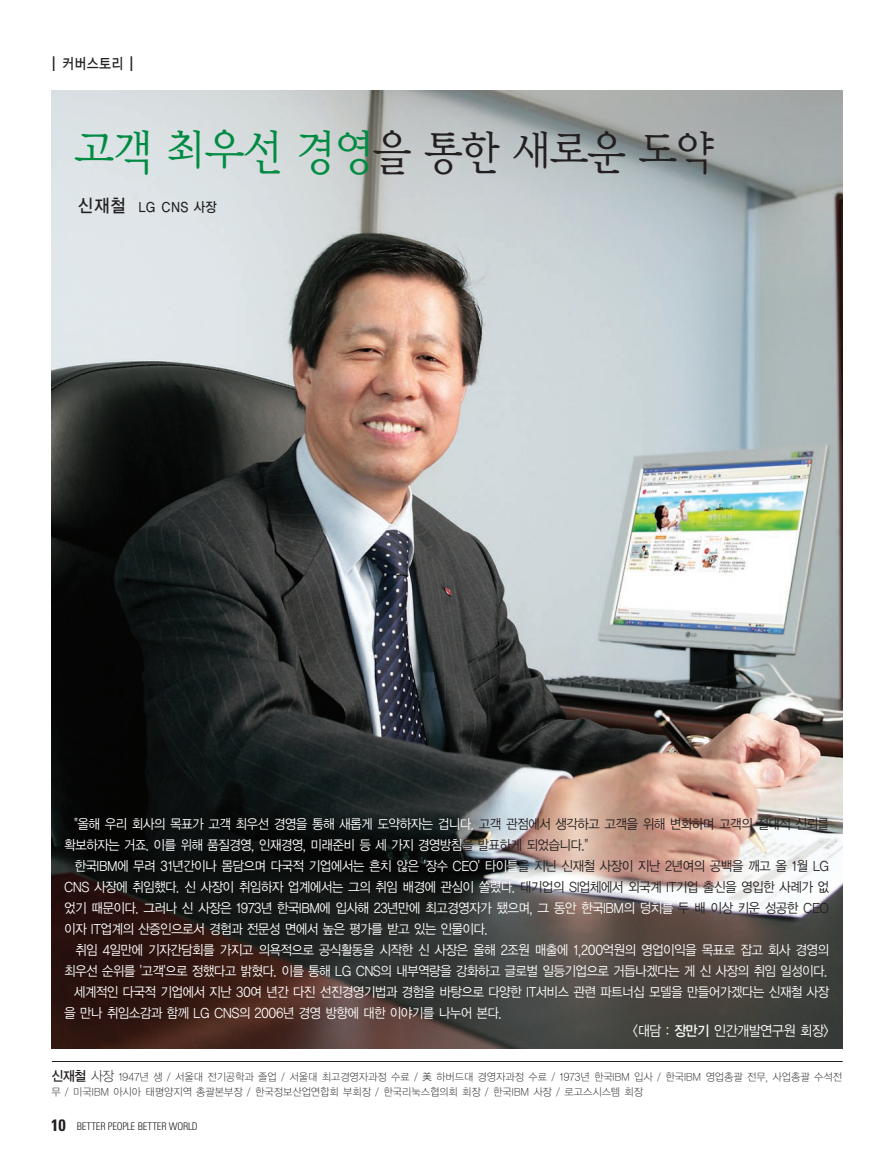
<style>
.page{position:relative;width:893px;height:1169px;background:#fff}
.page>*{position:absolute;margin:0;border:0;box-sizing:border-box;transform-origin:0 0}
.t1{font:45px "Y Mj O23";letter-spacing:-.125em;color:#231f20;scale:.95 1}
.t2{font:15px "YGO13";letter-spacing:-.04em;color:#231f20;scale:.85 1}
.t3{font:14.25px "YGO12";letter-spacing:-.115em;color:#fff;scale:.92 1}
.t4{font:13.5px/21px "YGO12";letter-spacing:-.115em;color:#fff;scale:.92 1}
.t5{font:13.5px "YGO13";letter-spacing:-.035em;color:#231f20;scale:.9 1}
.t6{font:10.5px/14.5px "YGO11";letter-spacing:-.07em;color:#231f20;scale:.95 1}
.t7{font:300 condensed 10.5px "Univers";letter-spacing:-.025em;color:#231f20}
.s1{font-family:"Frutiger";font-weight:300;font-size:21px}
.s2{font-size:46.5px;color:#008b43}
.s3{font-size:18px}
.s4{color:#231f20}
.s5{font-family:"YGO13"}
.s6{font-family:"YGO13";font-size:13.5px}
.s7{font-size:13.5px}
.s8{font-weight:700;font-size:16.5px}
</style>
<div class="page">
<img style="left:51px;top:91px;width:791px;height:957px">
<hr style="left:52px;top:1061px;width:790px;height:1px;background:#231f20">
<p class="t2" style="left:51px;top:57px;width:98px"><span class="s1">I</span> 커버스토리 <span class="s1">I</span></p>
<h1 class="t1" style="left:72px;top:131px;width:679px"><span class="s2">고객 최우선 경영</span>을 통한 새로운 도약</h1>
<p class="t5" style="left:77px;top:201px;width:156px"><span class="s3">신재철</span> LG CNS 사장</p>
<p class="t4" style="left:64px;top:814px;width:833px;text-indent:10px">"올해 우리 회사의 목표가 고객 최우선 경영을 통해 새롭게 도약하자는 겁니다. <span class="s4">고객 관점에서 생각하고 고객을 위해 변화하며 고객의 절대적 신뢰를 </span>확보하자는 거죠. 이를 위해 품질경영, 인재경영, 미래준비 등 세 가지 경영방침<span class="s4">을 발표하게 되었습니다."</span></p>
<p class="t4" style="left:64px;top:856px;width:833px;text-align:justify;text-indent:11px">한국IBM에 무려 31년간이나 몸담으며 다국적 기업에서는 흔치 않은 '장수 CEO' 타이틀<span class="s4">을 지닌 신재철 사장이 지난 2년여의 공백을 깨고 올 1월 LG </span>CNS 사장에 취임했다. 신 사장이 취임하자 업계에서는 그의 취임 배경에 관심이 쏠렸다. <span class="s4">대기업의 SI업체에서 외국계 IT기업 출신을 영입한 사례가 없 </span>었기 때문이다. 그러나 신 사장은 1973년 한국IBM에 입사해 23년만에 최고경영자가 됐으며, 그 동안 한국IBM의 덩치를 <span class="s4">두 배 이상 키운 성공한 CEO </span>이자 IT업계의 산증인으로서 경험과 전문성 면에서 높은 평가를 받고 있는 인물이다.</p>
<p class="t4" style="left:75px;top:940px;width:821px">취임 4일만에 기자간담회를 가지고 의욕적으로 공식활동을 시작한 신 사장은 올해 2조원 매출에 1,200억원의 영업이익을 목표로 잡고 회사 경영의</p>
<p class="t4" style="left:64px;top:961px;width:831px">최우선 순위를 '고객'으로 정했다고 밝혔다. 이를 통해 LG CNS의 내부역량을 강화하고 글로벌 일등기업으로 거듭나겠다는 게 신 사장의 취임 일성이다.</p>
<p class="t4" style="left:73px;top:982px;width:823px">세계적인 다국적 기업에서 지난 30여 년간 다진 선진경영기법과 경험을 바탕으로 다양한 IT서비스 관련 파트너십 모델을 만들어가겠다는 신재철 사장</p>
<p class="t4" style="left:64px;top:1003px;width:478px">을 만나 취임소감과 함께 LG CNS의 2006년 경영 방향에 대한 이야기를 나누어 본다.</p>
<p class="t3" style="left:632px;top:1024px;width:216px">&lt;대담 : <span class="s5">장만기</span> 인간개발연구원 회장&gt;</p>
<p class="t6" style="left:51px;top:1070px;width:834px"><span class="s6">신재철</span> <span class="s7">사장</span> 1947년 생 / 서울대 전기공학과 졸업 / 서울대 최고경영자과정 수료 / 美 하버드대 경영자과정 수료 / 1973년 한국IBM 입사 / 한국IBM 영업총괄 전무, 사업총괄 수석전 무 / 미국IBM 아시아 태평양지역 총괄본부장 / 한국정보산업연합회 부회장 / 한국리눅스협의회 회장 / 한국IBM 사장 / 로고스시스템 회장</p>
<p class="t7" style="left:51px;top:1122px;width:148px"><span class="s8">10</span> BETTER PEOPLE BETTER WORLD</p>
</div>
